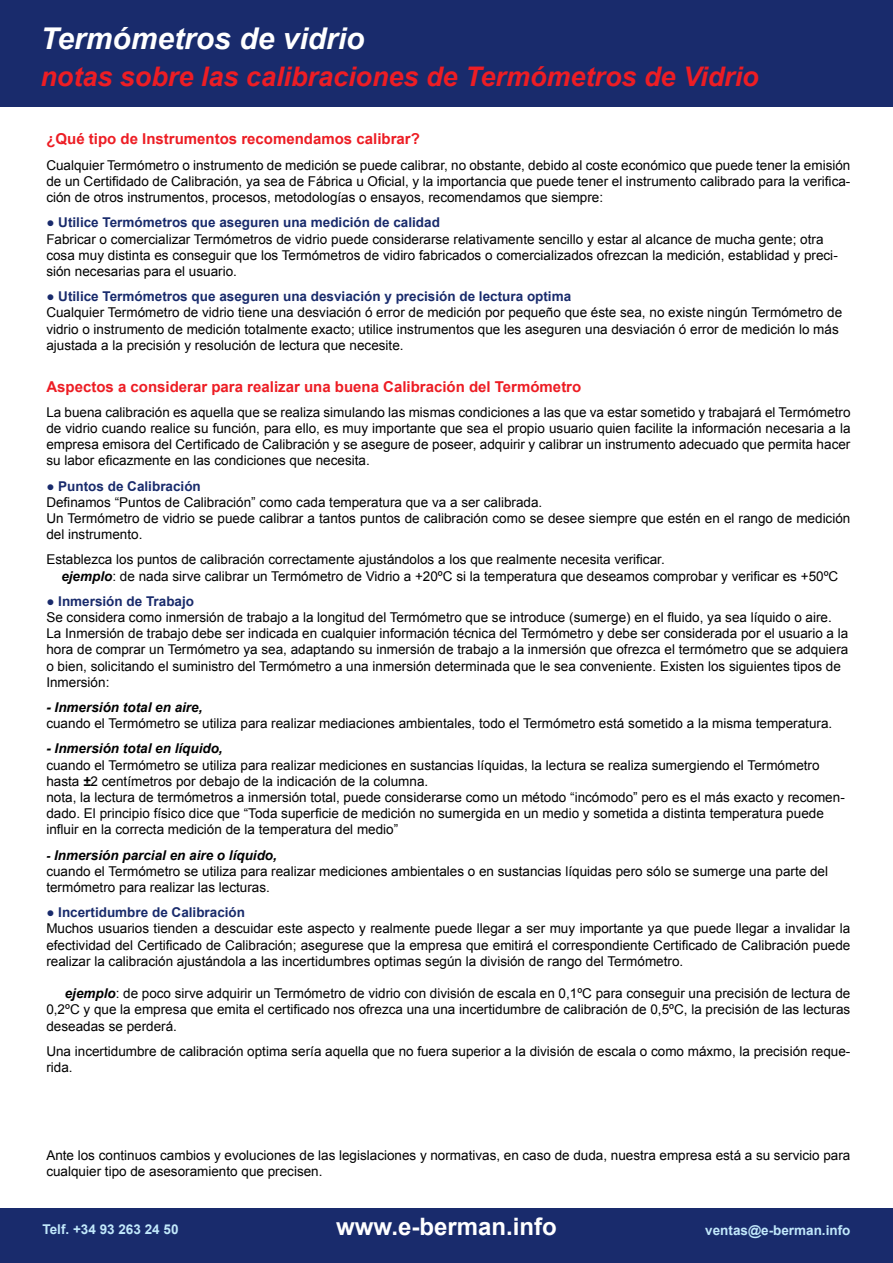
<style>
.page{position:relative;width:893px;height:1263px;background:#fff}
.page>*{position:absolute;margin:0;border:0;box-sizing:border-box;transform-origin:0 0}
.t1{font:italic 700 30px "Arial";color:#fff}
.t2{font:italic 700 27px "Arial";color:#ed1d24}
.t3{font:700 24px "Arial";color:#fff}
.t4{font:700 15px "Arial";color:#ed1d24}
.t5{font:13.5px/16.2px "Arial";color:#000}
.t6{font:700 13.5px "Arial";color:#192b6c}
.t7{font:italic 700 13.5px "Arial";color:#000}
.t8{font:700 13.5px "Arial";color:#c1e8fb}
.s1{font-weight:700;font-style:italic}
.s2{font-weight:700;font-style:italic;font-size:12px}
</style>
<div class="page">
<div style="left:0;top:1209px;width:893px;height:54px;background:#192b6c"></div>
<div style="left:0;top:0;width:893px;height:106px;background:#192b6c"></div>
<h1 class="t1" style="left:40px;top:19px;width:325px">Termómetros de vidrio</h1>
<h2 class="t2" style="left:40px;top:59px;width:720px">notas sobre las calibraciones de Termómetros de Vidrio</h2>
<p class="t4" style="left:46px;top:129px;width:375px">¿Qué tipo de Instrumentos recomendamos calibrar?</p>
<p class="t5" style="left:46px;top:157px;width:805px;text-align:justify">Cualquier Termómetro o instrumento de medición se puede calibrar, no obstante, debido al coste económico que puede tener la emisión de un Certifidado de Calibración, ya sea de Fábrica u Oficial, y la importancia que puede tener el instrumento calibrado para la verifica&shy;ción de otros instrumentos, procesos, metodologías o ensayos, recomendamos que siempre:</p>
<p class="t6" style="left:46px;top:214px;width:395px">● Utilice Termómetros que aseguren una medición de calidad</p>
<p class="t5" style="left:46px;top:231px;width:793px">Fabricar o comercializar Termómetros de vidrio puede considerarse relativamente sencillo y estar al alcance de mucha gente; otra cosa muy distinta es conseguir que los Termómetros de vidiro fabricados o comercializados ofrezcan la medición, establidad y preci&shy;sión necesarias para el usuario.</p>
<p class="t6" style="left:46px;top:287px;width:526px">● Utilice Termómetros que aseguren una desviación y precisión de lectura optima</p>
<p class="t5" style="left:46px;top:305px;width:797px">Cualquier Termómetro de vidrio tiene una desviación ó error de medición por pequeño que éste sea, no existe ningún Termómetro de vidrio o instrumento de medición totalmente exacto; utilice instrumentos que les aseguren una desviación ó error de medición lo más ajustada a la precisión y resolución de lectura que necesite.</p>
<p class="t4" style="left:46px;top:376px;width:536px">Aspectos a considerar para realizar una buena Calibración del Termómetro</p>
<p class="t5" style="left:46px;top:404px;width:806px;text-align:justify">La buena calibración es aquella que se realiza simulando las mismas condiciones a las que va estar sometido y trabajará el Termómetro de vidrio cuando realice su función, para ello, es muy importante que sea el propio usuario quien facilite la información necesaria a la empresa emisora del Certificado de Calibración y se asegure de poseer, adquirir y calibrar un instrumento adecuado que permita hacer su labor eficazmente en las condiciones que necesita.</p>
<p class="t6" style="left:46px;top:477px;width:156px">● Puntos de Calibración</p>
<p class="t5" style="left:46px;top:494px;width:805px">Definamos “Puntos de Calibración” como cada temperatura que va a ser calibrada.<br>Un Termómetro de vidrio se puede calibrar a tantos puntos de calibración como se desee siempre que estén en el rango de medición del instrumento.</p>
<p class="t5" style="left:61px;top:552px;width:778px;text-indent:-15px">Establezca los puntos de calibración correctamente ajustándolos a los que realmente necesita verificar.<br><span class="s1">ejemplo</span>: de nada sirve calibrar un Termómetro de Vidrio a +20ºC si la temperatura que deseamos comprobar y verificar es +50ºC</p>
<p class="t6" style="left:46px;top:592px;width:149px">● Inmersión de Trabajo</p>
<p class="t5" style="left:46px;top:609px;width:803px">Se considera como inmersión de trabajo a la longitud del Termómetro que se introduce (sumerge) en el fluido, ya sea líquido o aire.<br>La Inmersión de trabajo debe ser indicada en cualquier información técnica del Termómetro y debe ser considerada por el usuario a la hora de comprar un Termómetro ya sea, adaptando su inmersión de trabajo a la inmersión que ofrezca el termómetro que se adquiera o bien, solicitando el suministro del Termómetro a una inmersión determinada que le sea conveniente. Existen los siguientes tipos de Inmersión:</p>
<p class="t7" style="left:46px;top:698px;width:158px">- Inmersión total en aire,</p>
<p class="t5" style="left:46px;top:715px;width:787px">cuando el Termómetro se utiliza para realizar mediaciones ambientales, todo el Termómetro está sometido a la misma temperatura.</p>
<p class="t7" style="left:46px;top:740px;width:178px">- Inmersión total en líquido,</p>
<p class="t5" style="left:46px;top:757px;width:800px">cuando el Termómetro se utiliza para realizar mediciones en sustancias líquidas, la lectura se realiza sumergiendo el Termómetro hasta <span class="s1">±</span>2 centímetros por debajo de la indicación de la columna.<br>nota, la lectura de termómetros a inmersión total, puede considerarse como un método “incómodo” pero es el más exacto y recomen&shy;dado. El principio físico dice que “Toda superficie de medición no sumergida en un medio y sometida a distinta temperatura puede influir en la correcta medición de la temperatura del medio”</p>
<p class="t5" style="left:46px;top:847px;width:783px"><span class="s2">-</span> <span class="s1">Inmersión parcial en aire o líquido,<br></span>cuando el Termómetro se utiliza para realizar mediciones ambientales o en sustancias líquidas pero sólo se sumerge una parte del termómetro para realizar las lecturas.</p>
<p class="t6" style="left:46px;top:903px;width:200px">● Incertidumbre de Calibración</p>
<p class="t5" style="left:46px;top:921px;width:806px;text-align:justify">Muchos usuarios tienden a descuidar este aspecto y realmente puede llegar a ser muy importante ya que puede llegar a invalidar la efectividad del Certificado de Calibración; asegurese que la empresa que emitirá el correspondiente Certificado de Calibración puede realizar la calibración ajustándola a las incertidumbres optimas según la división de rango del Termómetro.</p>
<p class="t5" style="left:46px;top:985px;width:805px;text-align:justify;text-indent:18px"><span class="s1">ejemplo</span>: de poco sirve adquirir un Termómetro de vidrio con división de escala en 0,1ºC para conseguir una precisión de lectura de 0,2ºC y que la empresa que emita el certificado nos ofrezca una una incertidumbre de calibración de 0,5ºC, la precisión de las lecturas deseadas se perderá.</p>
<p class="t5" style="left:46px;top:1043px;width:806px">Una incertidumbre de calibración optima sería aquella que no fuera superior a la división de escala o como máxmo, la precisión reque&shy;rida.</p>
<p class="t5" style="left:46px;top:1147px;width:805px">Ante los continuos cambios y evoluciones de las legislaciones y normativas, en caso de duda, nuestra empresa está a su servicio para cualquier tipo de asesoramiento que precisen.</p>
<h3 class="t3" style="left:336px;top:1211px;width:222px">www.e-berman.info</h3>
<p class="t8" style="left:43px;top:1220px;width:137px">Telf. +34 93 263 24 50</p>
<p class="t8" style="left:705px;top:1221px;width:147px">ventas@e-berman.info</p>
</div>
